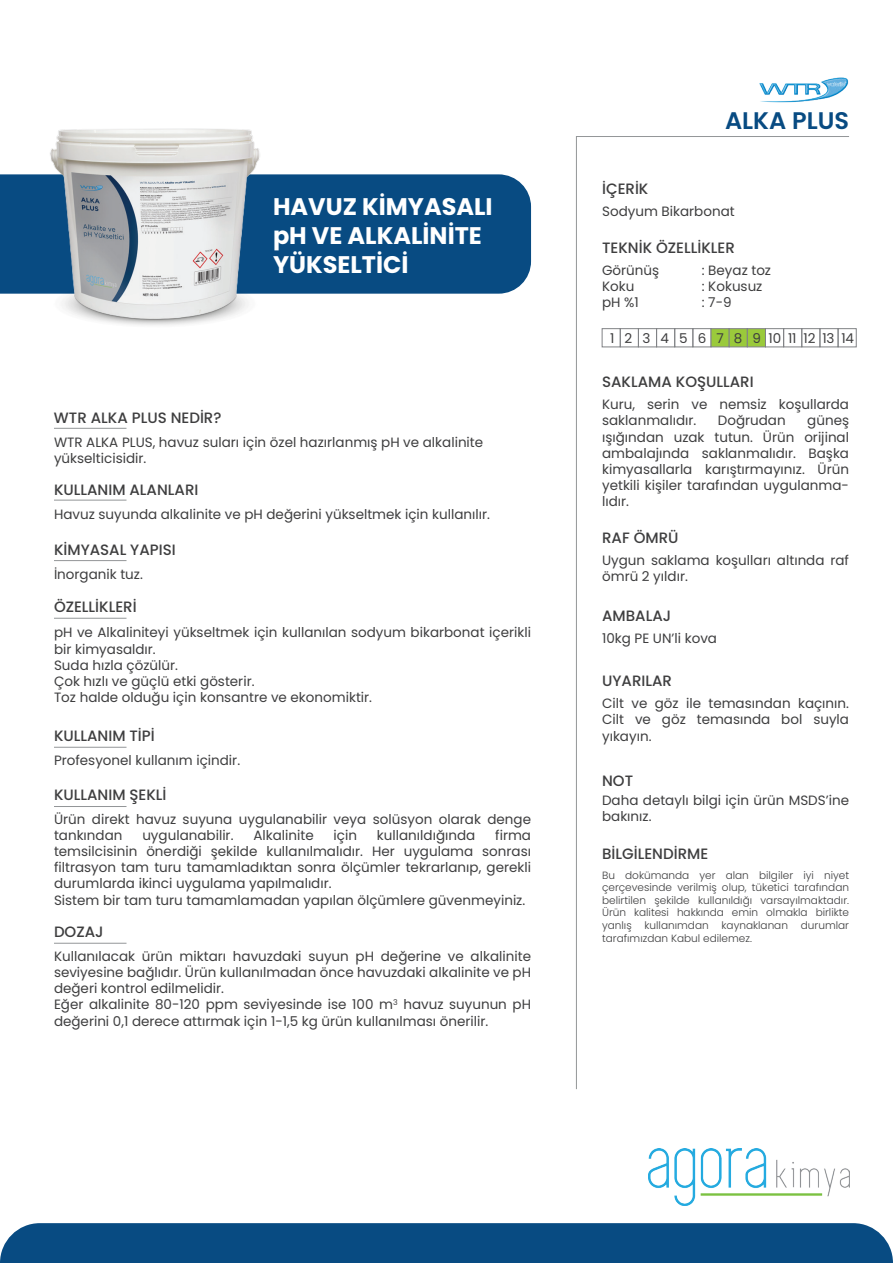
<style>
.page{position:relative;width:893px;height:1263px;background:#fff}
.page>*{position:absolute;margin:0;border:0;box-sizing:border-box;transform-origin:0 0}
.t1{font:700 24px/28.8px "Poppins";color:#fff}
.t2{font:600 24px "Poppins";color:#084b82}
.t3{font:500 15px "Poppins";color:#3e3e3f}
.t4{font:13.5px/16.2px "Poppins";color:#3e3e3f}
.t5{font:300 10.5px/12.6px "Poppins";color:#3e3e3f;text-align:justify}
</style>
<div class="page">
<div style="left:0;top:174px;width:531px;height:120px;background:#084b82"></div>
<img style="left:649px;top:1149px;width:200px;height:56px">
<svg style="left:576px;top:136px;width:274px;height:954px"></svg>
<hr style="left:54px;top:428px;width:72px;height:1px;background:#939698">
<hr style="left:54px;top:500px;width:72px;height:1px;background:#939698">
<hr style="left:54px;top:560px;width:72px;height:1px;background:#939698">
<hr style="left:54px;top:618px;width:72px;height:1px;background:#939698">
<hr style="left:54px;top:747px;width:72px;height:1px;background:#939698">
<hr style="left:54px;top:943px;width:72px;height:1px;background:#939698">
<hr style="left:54px;top:806px;width:72px;height:1px;background:#939698">
<div style="left:0;top:1223px;width:893px;height:40px;background:#084b82"></div>
<img style="left:759px;top:77px;width:90px;height:26px">
<svg style="left:827px;top:81px;width:19px;height:5px"></svg>
<div style="left:602px;top:328px;width:18px;height:19px;border:1px solid #808285"></div>
<div style="left:620px;top:328px;width:19px;height:19px;border:1px solid #808285"></div>
<div style="left:638px;top:328px;width:19px;height:19px;border:1px solid #808285"></div>
<div style="left:656px;top:328px;width:19px;height:19px;border:1px solid #808285"></div>
<div style="left:674px;top:328px;width:19px;height:19px;border:1px solid #808285"></div>
<div style="left:693px;top:328px;width:18px;height:19px;border:1px solid #808285"></div>
<div style="left:711px;top:328px;width:18px;height:19px;background:#9aca3b;border:1px solid #808285"></div>
<div style="left:729px;top:328px;width:18px;height:19px;background:#9aca3b;border:1px solid #808285"></div>
<div style="left:747px;top:328px;width:19px;height:19px;background:#9aca3b;border:1px solid #808285"></div>
<div style="left:765px;top:328px;width:19px;height:19px;border:1px solid #808285"></div>
<div style="left:783px;top:328px;width:19px;height:19px;border:1px solid #808285"></div>
<div style="left:802px;top:328px;width:18px;height:19px;border:1px solid #808285"></div>
<div style="left:820px;top:328px;width:18px;height:19px;border:1px solid #808285"></div>
<div style="left:838px;top:328px;width:18px;height:19px;border:1px solid #808285"></div>
<img style="left:27px;top:128px;width:255px;height:198px">
<h1 class="t1" style="left:273px;top:192px;width:221px">HAVUZ KİMYASALI</h1>
<h1 class="t1" style="left:273px;top:221px;width:210px">pH VE ALKALİNİTE<br>YÜKSELTİCİ</h1>
<p class="t3" style="left:54px;top:409px;width:169px">WTR ALKA PLUS NEDİR?</p>
<p class="t4" style="left:54px;top:434px;width:431px">WTR ALKA PLUS, havuz suları için özel hazırlanmış pH ve alkalinite yükselticisidir.</p>
<p class="t3" style="left:54px;top:481px;width:146px">KULLANIM ALANLARI</p>
<p class="t4" style="left:54px;top:506px;width:437px">Havuz suyunda alkalinite ve pH değerini yükseltmek için kullanılır.</p>
<p class="t3" style="left:54px;top:541px;width:123px">KİMYASAL YAPISI</p>
<p class="t4" style="left:54px;top:566px;width:90px">İnorganik tuz.</p>
<p class="t3" style="left:54px;top:598px;width:84px">ÖZELLİKLERİ</p>
<p class="t4" style="left:54px;top:624px;width:479px">pH ve Alkaliniteyi yükseltmek için kullanılan sodyum bikarbonat içerikli bir kimyasaldır.<br>Suda hızla çözülür.<br>Çok hızlı ve güçlü etki gösterir.<br>Toz halde olduğu için konsantre ve ekonomiktir.</p>
<p class="t3" style="left:54px;top:727px;width:102px">KULLANIM TİPİ</p>
<p class="t4" style="left:54px;top:752px;width:188px">Profesyonel kullanım içindir.</p>
<p class="t3" style="left:54px;top:786px;width:114px">KULLANIM ŞEKLİ</p>
<p class="t4" style="left:54px;top:811px;width:479px">Ürün direkt havuz suyuna uygulanabilir veya solüsyon olarak denge tankından</p>
<p class="t4" style="left:54px;top:827px;width:479px;text-indent:441px">firma temsilcisinin önerdiği şekilde kullanılmalıdır. Her uygulama sonrası filtrasyon tam turu tamamladıktan sonra ölçümler tekrarlanıp, gerekli durumlarda ikinci uygulama yapılmalıdır.<br>Sistem bir tam turu tamamlamadan yapılan ölçümlere güvenmeyiniz.</p>
<p class="t4" style="left:142px;top:827px;width:93px">uygulanabilir.</p>
<p class="t4" style="left:253px;top:827px;width:62px">Alkalinite</p>
<p class="t4" style="left:334px;top:827px;width:25px">için</p>
<p class="t4" style="left:377px;top:827px;width:100px">kullanıldığında</p>
<p class="t3" style="left:54px;top:923px;width:51px">DOZAJ</p>
<p class="t4" style="left:54px;top:948px;width:479px">Kullanılacak ürün miktarı havuzdaki suyun pH değerine ve alkalinite seviyesine bağlıdır. Ürün kullanılmadan önce havuzdaki alkalinite ve pH değeri kontrol edilmelidir.<br>Eğer alkalinite 80-120 ppm seviyesinde ise 100 m<sup>3</sup> havuz suyunun pH değerini 0,1 derece attırmak için 1-1,5 kg ürün kullanılması önerilir.</p>
<p class="t3" style="left:602px;top:180px;width:48px">İÇERİK</p>
<h1 class="t2" style="left:725px;top:107px;width:125px">ALKA PLUS</h1>
<p class="t4" style="left:602px;top:203px;width:134px">Sodyum Bikarbonat</p>
<p class="t3" style="left:602px;top:239px;width:134px">TEKNİK ÖZELLİKLER</p>
<p class="t4" style="left:602px;top:262px;width:59px">Görünüş</p>
<p class="t4" style="left:702px;top:262px;width:71px">: Beyaz toz</p>
<p class="t4" style="left:602px;top:278px;width:34px">Koku</p>
<p class="t4" style="left:702px;top:278px;width:62px">: Kokusuz</p>
<p class="t4" style="left:602px;top:294px;width:38px">pH %1</p>
<p class="t4" style="left:702px;top:294px;width:31px">: 7-9</p>
<p class="t4" style="left:610px;top:330px;width:245px">1 2 3 4 5 6 7 8 9 10 11 12 13 14</p>
<p class="t3" style="left:602px;top:373px;width:153px">SAKLAMA KOŞULLARI</p>
<p class="t4" style="left:602px;top:396px;width:248px">Kuru, serin ve nemsiz koşullarda saklanmalıdır.</p>
<p class="t4" style="left:718px;top:413px;width:69px">Doğrudan</p>
<p class="t4" style="left:602px;top:413px;width:248px;text-align:justify;text-indent:205px">güneş ışığından uzak tutun. Ürün orijinal ambalajında saklanmalıdır. Başka kimyasallarla karıştırmayınız. Ürün yetkili kişiler tarafından uygulanma&shy;lıdır.</p>
<p class="t3" style="left:602px;top:529px;width:78px">RAF ÖMRÜ</p>
<p class="t4" style="left:602px;top:552px;width:248px">Uygun saklama koşulları altında raf ömrü 2 yıldır.</p>
<p class="t3" style="left:602px;top:607px;width:71px">AMBALAJ</p>
<p class="t4" style="left:602px;top:630px;width:116px">10kg PE UN’li kova</p>
<p class="t3" style="left:602px;top:672px;width:71px">UYARILAR</p>
<p class="t4" style="left:602px;top:695px;width:248px;text-align:justify">Cilt ve göz ile temasından kaçının.<br>Cilt ve göz temasında bol suyla yıkayın.</p>
<p class="t3" style="left:602px;top:772px;width:33px">NOT</p>
<p class="t4" style="left:602px;top:792px;width:248px">Daha detaylı bilgi için ürün MSDS’ine bakınız.</p>
<p class="t3" style="left:602px;top:845px;width:108px">BİLGİLENDİRME</p>
<p class="t5" style="left:602px;top:869px;width:248px">Bu dokümanda yer alan bilgiler iyi niyet çerçevesinde verilmiş olup, tüketici tarafından belirtilen şekilde kullanıldığı varsayılmaktadır.<br>Ürün kalitesi hakkında emin olmakla birlikte yanlış kullanımdan kaynaklanan durumlar tarafımızdan Kabul edilemez.</p>
</div>
